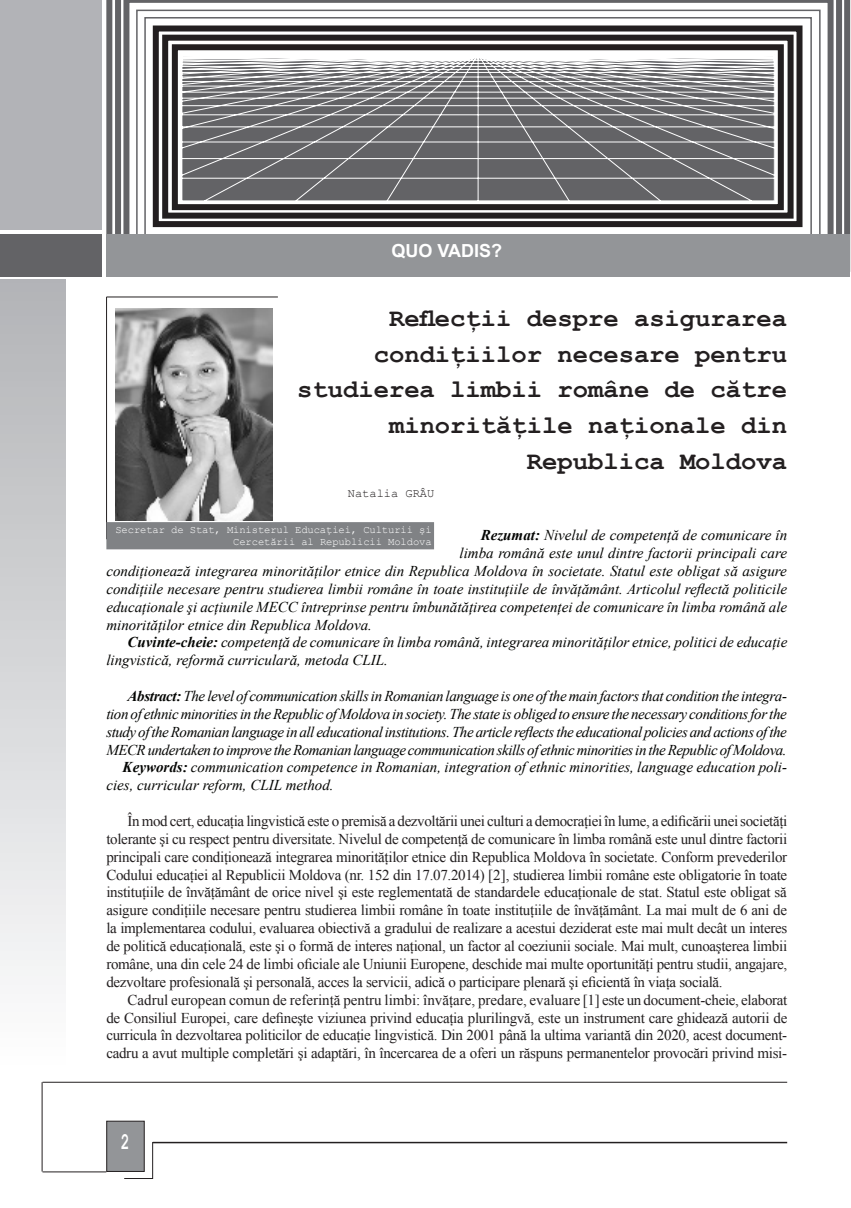
<style>
.page{position:relative;width:851px;height:1208px;background:#fff}
.page>*{position:absolute;margin:0;border:0;box-sizing:border-box;transform-origin:0 0}
.Titlu_Articol{font:700 25.5px/35.7px "Courier New";color:#231f20;text-align:right}
.Rubrica{font:700 18px "Arial";color:#fff}
.Text_Baza{font:15px/17.9px "Times New Roman";letter-spacing:-.02em;color:#231f20;text-align:justify}
.Text_Baza-2{font:italic 15px/17.9px "Times New Roman";color:#040503}
.Text_Baza-3{font:italic 15px "Times New Roman";letter-spacing:-.03em;color:#040503}
.Text_Baza-4{font:italic 15px "Times New Roman";letter-spacing:-.025em;color:#040503}
.Autor{font:12px "Courier New";color:#231f20}
.t1{font:10.5px/12.6px "Courier New";letter-spacing:-.01em;color:#fff;text-align:right}
.s1{font-weight:700}
</style>
<div class="page">
<div style="left:0;top:234px;width:102px;height:42px;background:#636366"></div>
<div style="left:0;top:0;width:102px;height:230px;background:#b2b3b7"></div>
<hr style="left:42px;top:1082px;width:1px;height:89px;background:#231f20">
<hr style="left:43px;top:1082px;width:744px;height:1px;background:#231f20">
<hr style="left:42px;top:1171px;width:64px;height:1px;background:#231f20">
<div style="left:107px;top:1121px;width:37px;height:50px;background:#939598"></div>
<div style="left:106px;top:1120px;width:39px;height:51px;border:1px solid #231f20"></div>
<hr style="left:153px;top:1141px;width:634px;height:2px;background:#231f20">
<svg style="left:124px;top:1178px;width:29px;height:1px"></svg>
<hr style="left:152px;top:1142px;width:1px;height:36px;background:#231f20">
<svg style="left:115px;top:0;width:727px;height:234px"></svg>
<svg style="left:123px;top:0;width:710px;height:234px"></svg>
<div style="left:153px;top:26px;width:649px;height:201px;border:6px solid #231f20"></div>
<div style="left:162px;top:35px;width:631px;height:184px;border:6px solid #231f20"></div>
<div style="left:172px;top:44px;width:611px;height:166px;border:6px solid #231f20"></div>
<div style="left:106px;top:234px;width:744px;height:42px;background:#939598"></div>
<svg style="left:182px;top:54px;width:592px;height:147px;background:#868688"></svg>
<hr style="left:106px;top:297px;width:1px;height:242px;background:#231f20">
<hr style="left:107px;top:297px;width:171px;height:1px;background:#231f20">
<div style="left:106px;top:522px;width:328px;height:27px;background:#808285"></div>
<img style="left:115px;top:308px;width:158px;height:213px">
<p class="Rubrica" style="left:391px;top:239px;width:112px">QUO VADIS?</p>
<p class="Titlu_Articol" style="left:297px;top:299px;width:491px">Reflecţii despre asigurarea condiţiilor necesare pentru studierea limbii române de către minorităţile naţionale din<br>Republica Moldova</p>
<p class="Autor" style="left:348px;top:485px;width:88px">Natalia GRÂU</p>
<p class="t1" style="left:115px;top:522px;width:318px">Secretar de Stat, Ministerul Educaţiei, Culturii şi<br>Cercetării al Republicii Moldova</p>
<p class="Text_Baza-2" style="left:480px;top:526px;width:308px"><span class="s1">Rezumat:</span> Nivelul de competenţă de comunicare în</p>
<p class="Text_Baza-2" style="left:459px;top:544px;width:329px">limba română este unul dintre factorii principali care</p>
<p class="Text_Baza-2" style="left:106px;top:561px;width:682px">condiţionează integrarea minorităţilor etnice din Republica Moldova în societate. Statul este obligat să asigure</p>
<p class="Text_Baza-2" style="left:106px;top:579px;width:682px">condiţiile necesare pentru studierea limbii române în toate instituţiile de învăţământ. Articolul reflectă politicile</p>
<p class="Text_Baza-2" style="left:106px;top:597px;width:682px">educaţionale şi acţiunile MECC întreprinse pentru îmbunătăţirea competenţei de comunicare în limba română ale</p>
<p class="Text_Baza-2" style="left:106px;top:615px;width:267px">minorităţilor etnice din Republica Moldova.</p>
<p class="Text_Baza-2" style="left:106px;top:633px;width:682px;text-indent:21px"><span class="s1">Cuvinte-cheie:</span> competenţă de comunicare în limba română, integrarea minorităţilor etnice, politici de educaţie lingvistică, reformă curriculară, metoda CLIL.</p>
<p class="Text_Baza-4" style="left:128px;top:685px;width:661px"><span class="s1">Abstract:</span> The level of communication skills in Romanian language is one of the main factors that condition the integra-</p>
<p class="Text_Baza-4" style="left:106px;top:703px;width:682px">tion of ethnic minorities in the Republic of Moldova in society. The state is obliged to ensure the necessary conditions for the</p>
<p class="Text_Baza-3" style="left:106px;top:721px;width:681px">study of the Romanian language in all educational institutions. The article reflects the educational policies and actions of the</p>
<p class="Text_Baza-3" style="left:106px;top:739px;width:681px">MECR undertaken to improve the Romanian language communication skills of ethnic minorities in the Republic of Moldova.</p>
<p class="Text_Baza-2" style="left:123px;top:758px;width:666px"><span class="s1">Keywords:</span> communication competence in Romanian, integration of ethnic minorities, language education poli-</p>
<p class="Text_Baza-2" style="left:106px;top:776px;width:229px">cies, curricular reform, CLIL method.</p>
<p class="Text_Baza" style="left:106px;top:812px;width:682px;text-indent:21px">În mod cert, educaţia lingvistică este o premisă a dezvoltării unei culturi a democraţiei în lume, a edificării unei societăţi tolerante şi cu respect pentru diversitate. Nivelul de competenţă de comunicare în limba română este unul dintre factorii principali care condiţionează integrarea minorităţilor etnice din Republica Moldova în societate. Conform prevederilor Codului educaţiei al Republicii Moldova (nr. 152 din 17.07.2014) [2], studierea limbii române este obligatorie în toate instituţiile de învăţământ de orice nivel şi este reglementată de standardele educaţionale de stat. Statul este obligat să asigure condiţiile necesare pentru studierea limbii române în toate instituţiile de învăţământ. La mai mult de 6 ani de la implementarea codului, evaluarea obiectivă a gradului de realizare a acestui deziderat este mai mult decât un interes de politică educaţională, este şi o formă de interes naţional, un factor al coeziunii sociale. Mai mult, cunoaşterea limbii române, una din cele 24 de limbi oficiale ale Uniunii Europene, deschide mai multe oportunităţi pentru studii, angajare, dezvoltare profesională şi personală, acces la servicii, adică o participare plenară şi eficientă în viaţa socială.</p>
<p class="Text_Baza" style="left:106px;top:990px;width:682px;text-indent:21px">Cadrul european comun de referinţă pentru limbi: învăţare, predare, evaluare [1] este un document-cheie, elaborat de Consiliul Europei, care defineşte viziunea privind educaţia plurilingvă, este un instrument care ghidează autorii de curricula în dezvoltarea politicilor de educaţie lingvistică. Din 2001 până la ultima variantă din 2020, acest document&shy;cadru a avut multiple completări şi adaptări, în încercarea de a oferi un răspuns permanentelor provocări privind misi-</p>
</div>
